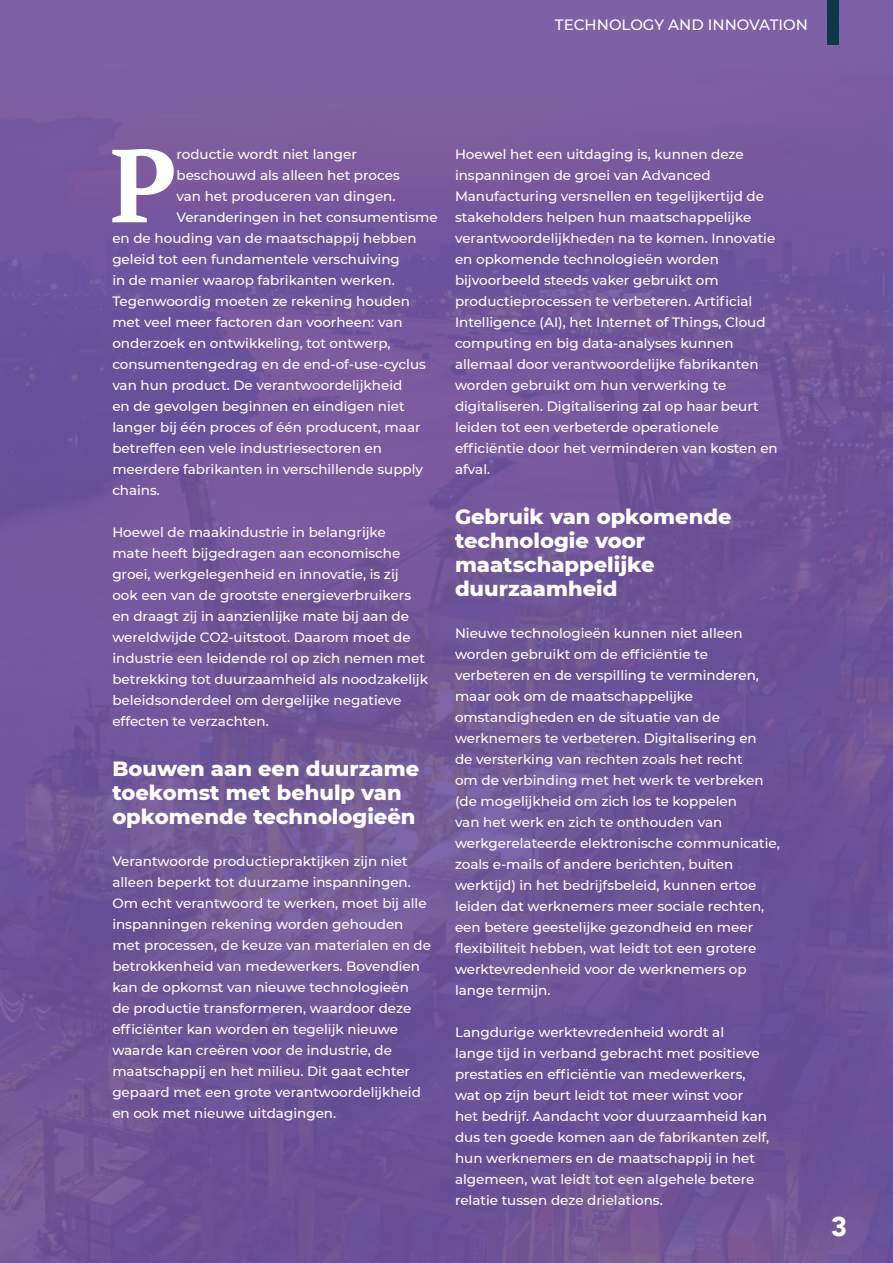
<style>
.page{position:relative;width:893px;height:1263px;background:#71569b}
.page>*{position:absolute;margin:0;border:0;box-sizing:border-box;transform-origin:0 0}
.t1{font:700 103.5px "PT Serif";color:#fff}
.t2{font:900 27px "Avenir";color:#fff}
.t3{font:800 21px/24px "Montserrat";color:#fff}
.t4{font:500 15px "Montserrat";color:#fff}
.t5{font:500 13.5px/21px "Montserrat";color:#fff}
</style>
<div class="page">
<div style="left:827px;top:0;width:12px;height:45px;background:#0b3a4b"></div>
<p class="t4" style="left:555px;top:17px;width:254px">TECHNOLOGY AND INNOVATION</p>
<h1 class="t1" style="left:110px;top:126px;width:68px">P</h1>
<p class="t5" style="left:176px;top:144px;width:182px">roductie wordt niet langer</p>
<p class="t5" style="left:176px;top:165px;width:225px">beschouwd als alleen het proces</p>
<p class="t5" style="left:176px;top:186px;width:221px">van het produceren van dingen.</p>
<p class="t5" style="left:176px;top:207px;width:263px">Veranderingen in het consumentisme</p>
<p class="t5" style="left:112px;top:228px;width:306px">en de houding van de maatschappij hebben</p>
<p class="t5" style="left:112px;top:249px;width:289px">geleid tot een fundamentele verschuiving</p>
<p class="t5" style="left:112px;top:270px;width:284px">in de manier waarop fabrikanten werken.</p>
<p class="t5" style="left:112px;top:291px;width:299px">Tegenwoordig moeten ze rekening houden</p>
<p class="t5" style="left:112px;top:312px;width:292px">met veel meer factoren dan voorheen: van</p>
<p class="t5" style="left:112px;top:333px;width:280px">onderzoek en ontwikkeling, tot ontwerp,</p>
<p class="t5" style="left:112px;top:354px;width:315px">consumentengedrag en de end-of-use-cyclus</p>
<p class="t5" style="left:112px;top:375px;width:291px">van hun product. De verantwoordelijkheid</p>
<p class="t5" style="left:112px;top:396px;width:294px">en de gevolgen beginnen en eindigen niet</p>
<p class="t5" style="left:112px;top:417px;width:310px">langer bij één proces of één producent, maar</p>
<p class="t5" style="left:112px;top:438px;width:271px">betreffen een vele industriesectoren en</p>
<p class="t5" style="left:112px;top:459px;width:312px">meerdere fabrikanten in verschillende supply</p>
<p class="t5" style="left:112px;top:480px;width:49px">chains.</p>
<p class="t5" style="left:112px;top:522px;width:317px">Hoewel de maakindustrie in belangrijke<br>mate heeft bijgedragen aan economische groei, werkgelegenheid en innovatie, is zij<br>ook een van de grootste energieverbruikers en draagt zij in aanzienlijke mate bij aan de wereldwijde CO2-uitstoot. Daarom moet de industrie een leidende rol op zich nemen met betrekking tot duurzaamheid als noodzakelijk beleidsonderdeel om dergelijke negatieve effecten te verzachten.</p>
<h3 class="t3" style="left:112px;top:757px;width:308px">Bouwen aan een duurzame toekomst met behulp van opkomende technologieën</h3>
<p class="t5" style="left:112px;top:851px;width:320px">Verantwoorde productiepraktijken zijn niet alleen beperkt tot duurzame inspanningen.<br>Om echt verantwoord te werken, moet bij alle inspanningen rekening worden gehouden met processen, de keuze van materialen en de betrokkenheid van medewerkers. Bovendien kan de opkomst van nieuwe technologieën<br>de productie transformeren, waardoor deze efficiënter kan worden en tegelijk nieuwe waarde kan creëren voor de industrie, de maatschappij en het milieu. Dit gaat echter gepaard met een grote verantwoordelijkheid en ook met nieuwe uitdagingen.</p>
<p class="t5" style="left:455px;top:144px;width:324px">Hoewel het een uitdaging is, kunnen deze inspanningen de groei van Advanced Manufacturing versnellen en tegelijkertijd de stakeholders helpen hun maatschappelijke verantwoordelijkheden na te komen. Innovatie en opkomende technologieën worden bijvoorbeeld steeds vaker gebruikt om productieprocessen te verbeteren. Artificial Intelligence (AI), het Internet of Things, Cloud computing en big data-analyses kunnen allemaal door verantwoordelijke fabrikanten worden gebruikt om hun verwerking te digitaliseren. Digitalisering zal op haar beurt leiden tot een verbeterde operationele efficiëntie door het verminderen van kosten en afval.</p>
<h3 class="t3" style="left:455px;top:505px;width:278px">Gebruik van opkomende technologie voor maatschappelijke duurzaamheid</h3>
<p class="t5" style="left:455px;top:623px;width:326px">Nieuwe technologieën kunnen niet alleen worden gebruikt om de efficiëntie te verbeteren en de verspilling te verminderen, maar ook om de maatschappelijke omstandigheden en de situatie van de werknemers te verbeteren. Digitalisering en<br>de versterking van rechten zoals het recht<br>om de verbinding met het werk te verbreken (de mogelijkheid om zich los te koppelen<br>van het werk en zich te onthouden van werkgerelateerde elektronische communicatie, zoals e-mails of andere berichten, buiten werktijd) in het bedrijfsbeleid, kunnen ertoe leiden dat werknemers meer sociale rechten, een betere geestelijke gezondheid en meer flexibiliteit hebben, wat leidt tot een grotere werktevredenheid voor de werknemers op lange termijn.</p>
<p class="t5" style="left:455px;top:1022px;width:316px">Langdurige werktevredenheid wordt al<br>lange tijd in verband gebracht met positieve prestaties en efficiëntie van medewerkers, wat op zijn beurt leidt tot meer winst voor het bedrijf. Aandacht voor duurzaamheid kan dus ten goede komen aan de fabrikanten zelf, hun werknemers en de maatschappij in het algemeen, wat leidt tot een algehele betere relatie tussen deze drielations.</p>
<h2 class="t2" style="left:831px;top:1211px;width:17px">3</h2>
</div>
